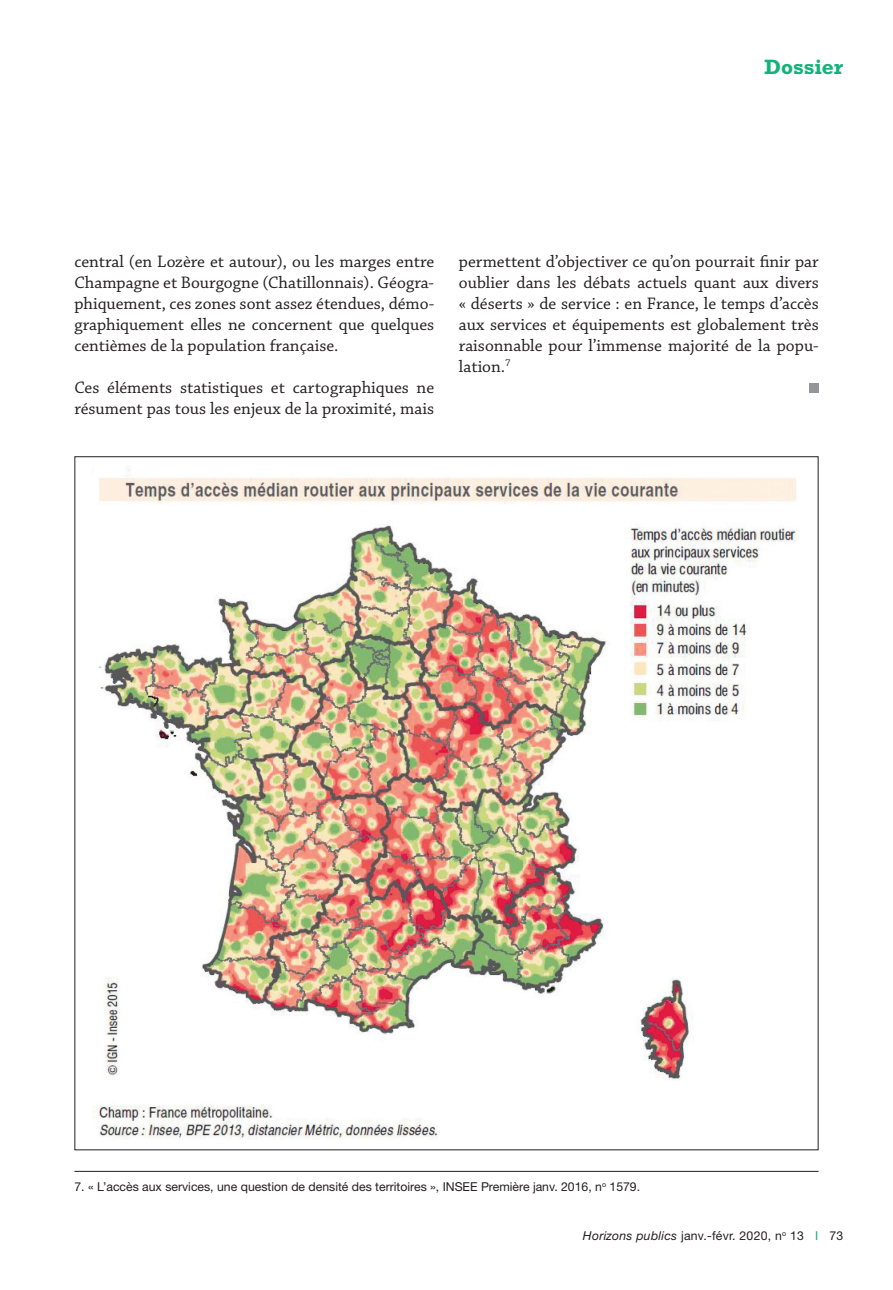
<style>
.page{position:relative;width:893px;height:1290px;background:#fff}
.page>*{position:absolute;margin:0;border:0;box-sizing:border-box;transform-origin:0 0}
.t1{font:700 21px "Rockwell Std";color:#13b27b}
.t2{font:17.5px/21px "Chaparral Pro";color:#231f20;text-align:justify}
.t3{font:12.25px "Helvetica Neue LT Std";color:#231f20}
.t4{font:12.25px "Helvetica Neue LT Std";letter-spacing:.02em;color:#231f20}
.s1{font-style:italic}
.s2{color:#13b27b}
</style>
<div class="page">
<img style="left:94px;top:467px;width:703px;height:673px">
<div style="left:809px;top:383px;width:10px;height:10px;background:#939598"></div>
<hr style="left:74px;top:1171px;width:745px;height:1px;background:#231f20">
<p class="t1" style="left:764px;top:54px;width:81px">Dossier</p>
<p class="t2" style="left:74px;top:252px;width:361px">central (en Lozère et autour), ou les marges entre Champagne et Bourgogne (Chatillonnais). Géogra&shy;phiquement, ces zones sont assez étendues, démo&shy;graphiquement elles ne concernent que quelques centièmes de la population française.</p>
<p class="t2" style="left:74px;top:378px;width:361px">Ces éléments statistiques et cartographiques ne résument pas tous les enjeux de la proximité, mais</p>
<p class="t2" style="left:459px;top:252px;width:361px">permettent d’objectiver ce qu’on pourrait finir par oublier dans les débats actuels quant aux divers « déserts » de service : en France, le temps d’accès aux services et équipements est globalement très raisonnable pour l’immense majorité de la popu&shy;lation.<sup>7</sup></p>
<p class="t3" style="left:74px;top:1179px;width:567px">7. « L’accès aux services, une question de densité des territoires », INSEE Première janv. 2016, n<sup>o</sup> 1579.</p>
<p class="t4" style="left:583px;top:1228px;width:262px"><span class="s1">Horizons publics</span> janv.-févr. 2020, n<sup>o</sup> 13 <span class="s2">I</span> 73</p>
</div>
